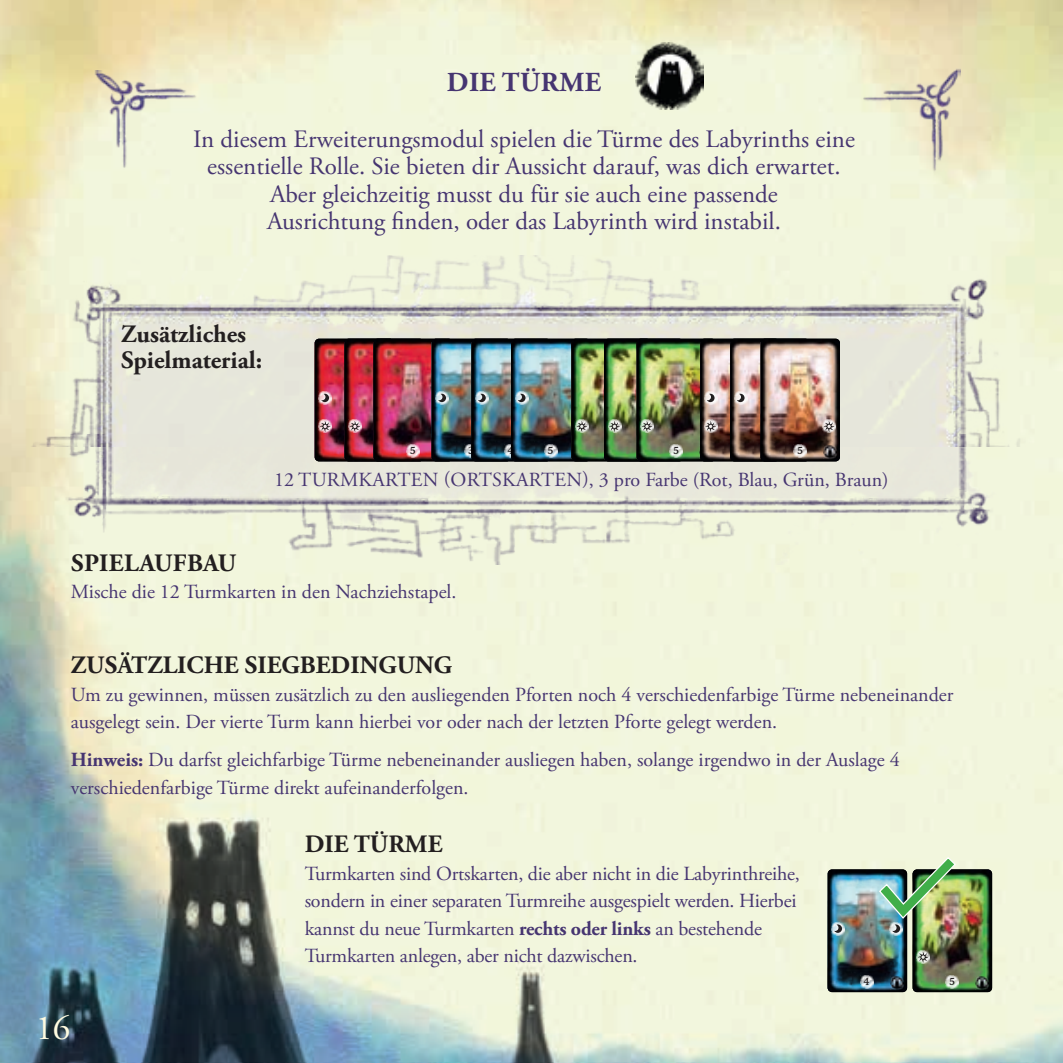
<style>
.page{position:relative;width:1063px;height:1063px;background:#fff}
.page>*{position:absolute;margin:0;border:0;box-sizing:border-box;transform-origin:0 0}
.t1{font:35px "Adobe Garamond Pro";color:#fffce1}
.t2{font:700 27.5px "Adobe Garamond Pro";letter-spacing:.015em;color:#463571}
.t3{font:25px/27.5px "Adobe Garamond Pro";color:#463571;text-align:center}
.t4{font:700 25px/26.2px "Adobe Garamond Pro";color:#231f20}
.t5{font:20px/27.5px "Adobe Garamond Pro";color:#463571}
.t6{font:700 10.25px "Iowan Old Style BT";color:#231f20}
.s1{font-weight:700}
</style>
<div class="page">
<img style="left:0;top:0;width:1063px;height:1063px">
<img style="left:91px;top:71px;width:108px;height:102px">
<img style="left:859px;top:66px;width:102px;height:107px">
<img style="left:12px;top:446px;width:1018px;height:119px">
<img style="left:12px;top:255px;width:1018px;height:191px">
<img style="left:828px;top:856px;width:164px;height:136px">
<img style="left:636px;top:42px;width:67px;height:67px">
<img style="left:315px;top:339px;width:525px;height:122px">
<h2 class="t2" style="left:447px;top:66px;width:156px">DIE TÜRME</h2>
<p class="t3" style="left:193px;top:126px;width:663px">In diesem Erweiterungsmodul spielen die Türme des Labyrinths eine essentielle Rolle. Sie bieten dir Aussicht darauf, was dich erwartet.<br>Aber gleichzeitig musst du für sie auch eine passende<br>Ausrichtung finden, oder das Labyrinth wird instabil.</p>
<p class="t4" style="left:121px;top:321px;width:142px">Zusätzliches<br>Spielmaterial:</p>
<p class="t6" style="left:410px;top:444px;width:8px">5</p>
<p class="t6" style="left:468px;top:444px;width:8px">3</p>
<p class="t6" style="left:507px;top:444px;width:8px">4</p>
<p class="t6" style="left:548px;top:444px;width:8px">5</p>
<p class="t6" style="left:673px;top:444px;width:8px">5</p>
<p class="t6" style="left:797px;top:444px;width:8px">5</p>
<p class="t5" style="left:274px;top:466px;width:616px">12 TURMKARTEN (ORTSKARTEN), 3 pro Farbe (Rot, Blau, Grün, Braun)</p>
<p class="t4" style="left:71px;top:550px;width:167px">SPIELAUFBAU</p>
<p class="t5" style="left:71px;top:579px;width:387px">Mische die 12 Turmkarten in den Nachziehstapel.</p>
<p class="t4" style="left:71px;top:653px;width:383px">ZUSÄTZLICHE SIEGBEDINGUNG</p>
<p class="t5" style="left:71px;top:681px;width:884px">Um zu gewinnen, müssen zusätzlich zu den ausliegenden Pforten noch 4 verschiedenfarbige Türme nebeneinander ausgelegt sein. Der vierte Turm kann hierbei vor oder nach der letzten Pforte gelegt werden.</p>
<p class="t5" style="left:71px;top:747px;width:830px"><span class="s1">Hinweis:</span> Du darfst gleichfarbige Türme nebeneinander ausliegen haben, solange irgendwo in der Auslage 4 verschiedenfarbige Türme direkt aufeinanderfolgen.</p>
<p class="t4" style="left:305px;top:831px;width:139px">DIE TÜRME</p>
<p class="t5" style="left:305px;top:860px;width:497px">Turmkarten sind Ortskarten, die aber nicht in die Labyrinthreihe, sondern in einer separaten Turmreihe ausgespielt werden. Hierbei kannst du neue Turmkarten <span class="s1">rechts oder links</span> an bestehende Turmkarten anlegen, aber nicht dazwischen.</p>
<p class="t6" style="left:864px;top:975px;width:8px">4</p>
<p class="t6" style="left:949px;top:975px;width:8px">5</p>
<h1 class="t1" style="left:35px;top:1007px;width:36px">16</h1>
</div>
